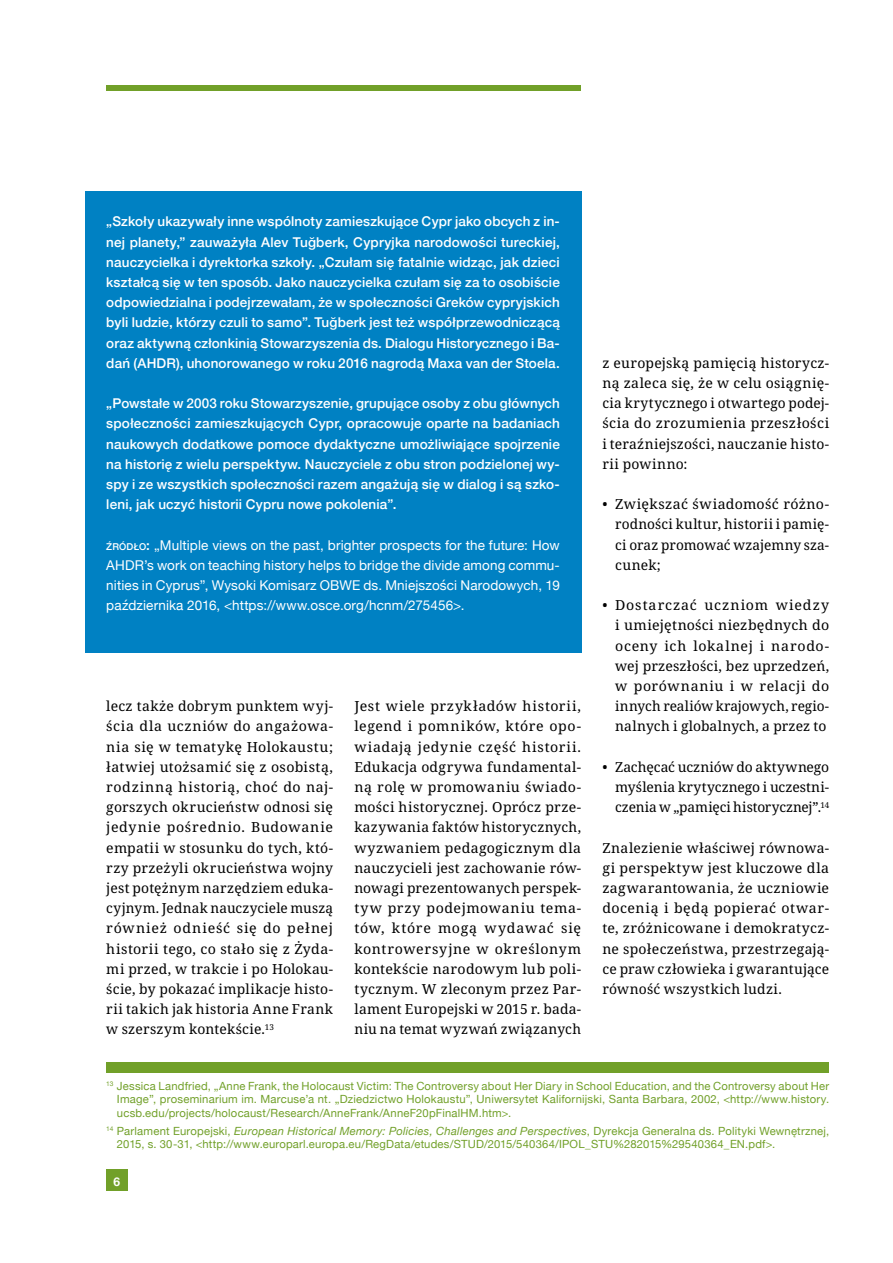
<style>
.page{position:relative;width:893px;height:1263px;background:#fff}
.page>*{position:absolute;margin:0;border:0;box-sizing:border-box;transform-origin:0 0}
.t1{font:13.8px/20.2px "Noto Serif";letter-spacing:.015em;color:#000;text-align:justify}
.t2{font:500 13.5px/20.2px "Helvetica Neue";letter-spacing:.01em;color:#fff;text-align:justify}
.t3{font:13.5px/20.2px "Helvetica Neue";letter-spacing:.01em;color:#fff;text-align:justify}
.t4{font:700 12px "Helvetica Neue";color:#fff}
.t5{font:11.25px/13.5px "Helvetica Neue";letter-spacing:.015em;color:#71a029;text-align:justify}
.s1{font-weight:500;font-size:9.45px}
.s2{font-weight:500}
.s3{font-style:italic}
</style>
<div class="page">
<div style="left:106px;top:1169px;width:22px;height:22px;background:#71a029"></div>
<div style="left:106px;top:1062px;width:723px;height:11px;background:#71a029"></div>
<div style="left:106px;top:85px;width:475px;height:5px;background:#71a029"></div>
<div style="left:85px;top:191px;width:496px;height:462px;background:#0081c3"></div>
<p class="t2" style="left:106px;top:210px;width:455px">„Szkoły ukazywały inne wspólnoty zamieszkujące Cypr jako obcych z in&shy;nej planety,” zauważyła Alev Tuğberk, Cypryjka narodowości tureckiej, nauczycielka i dyrektorka szkoły. „Czułam się fatalnie widząc, jak dzieci kształcą się w ten sposób. Jako nauczycielka czułam się za to osobiście odpowiedzialna i podejrzewałam, że w społeczności Greków cypryjskich byli ludzie, którzy czuli to samo”. Tuğberk jest też współprzewodniczącą oraz aktywną członkinią Stowarzyszenia ds. Dialogu Historycznego i Ba&shy;dań (AHDR), uhonorowanego w roku 2016 nagrodą Maxa van der Stoela.</p>
<p class="t2" style="left:106px;top:392px;width:455px">„Powstałe w 2003 roku Stowarzyszenie, grupujące osoby z obu głównych społeczności zamieszkujących Cypr, opracowuje oparte na badaniach naukowych dodatkowe pomoce dydaktyczne umożliwiające spojrzenie na historię z wielu perspektyw. Nauczyciele z obu stron podzielonej wy&shy;spy i ze wszystkich społeczności razem angażują się w dialog i są szko&shy;leni, jak uczyć historii Cypru nowe pokolenia”.</p>
<p class="t3" style="left:106px;top:535px;width:455px"><span class="s1">źródło</span><span class="s2">:</span> „Multiple views on the past, brighter prospects for the future: How AHDR’s work on teaching history helps to bridge the divide among commu&shy;nities in Cyprus”, Wysoki Komisarz OBWE ds. Mniejszości Narodowych, 19 października 2016, &lt;https://www.osce.org/hcnm/275456&gt;.</p>
<p class="t1" style="left:106px;top:696px;width:228px">lecz także dobrym punktem wyj&shy;ścia dla uczniów do angażowa&shy;nia się w tematykę Holokaustu; łatwiej utożsamić się z osobistą, rodzinną historią, choć do naj&shy;gorszych okrucieństw odnosi się jedynie pośrednio. Budowanie empatii w stosunku do tych, któ&shy;rzy przeżyli okrucieństwa wojny jest potężnym narzędziem eduka&shy;cyjnym. Jednak nauczyciele muszą również odnieść się do pełnej historii tego, co stało się z Żyda&shy;mi przed, w trakcie i po Holokau&shy;ście, by pokazać implikacje histo&shy;rii takich jak historia Anne Frank w szerszym kontekście.<sup>13</sup></p>
<p class="t1" style="left:354px;top:696px;width:228px">Jest wiele przykładów historii, legend i pomników, które opo&shy;wiadają jedynie część historii.<br>Edukacja odgrywa fundamental&shy;ną rolę w promowaniu świado&shy;mości historycznej. Oprócz prze&shy;kazywania faktów historycznych, wyzwaniem pedagogicznym dla nauczycieli jest zachowanie rów&shy;nowagi prezentowanych perspek&shy;tyw przy podejmowaniu tema&shy;tów, które mogą wydawać się kontrowersyjne w określonym kontekście narodowym lub poli&shy;tycznym. W zleconym przez Par&shy;lament Europejski w 2015 r. bada&shy;niu na temat wyzwań związanych</p>
<p class="t1" style="left:602px;top:353px;width:228px">z europejską pamięcią historycz&shy;ną zaleca się, że w celu osiągnię&shy;cia krytycznego i otwartego podej&shy;ścia do zrozumienia przeszłości i teraźniejszości, nauczanie histo&shy;rii powinno:</p>
<p class="t1" style="left:615px;top:495px;width:216px;text-indent:-13px">• Zwiększać świadomość różno&shy;rodności kultur, historii i pamię&shy;ci oraz promować wzajemny sza&shy;cunek;</p>
<p class="t1" style="left:615px;top:595px;width:216px;text-indent:-13px">• Dostarczać uczniom wiedzy i umiejętności niezbędnych do oceny ich lokalnej i narodo&shy;wej przeszłości, bez uprzedzeń, w porównaniu i w relacji do innych realiów krajowych, regio&shy;nalnych i globalnych, a przez to</p>
<p class="t1" style="left:615px;top:757px;width:216px;text-indent:-13px">• Zachęcać uczniów do aktywnego myślenia krytycznego i uczestni&shy;czenia w „pamięci historycznej”.<sup>14</sup></p>
<p class="t1" style="left:602px;top:838px;width:228px">Znalezienie właściwej równowa&shy;gi perspektyw jest kluczowe dla zagwarantowania, że uczniowie docenią i będą popierać otwar&shy;te, zróżnicowane i demokratycz&shy;ne społeczeństwa, przestrzegają&shy;ce praw człowieka i gwarantujące równość wszystkich ludzi.</p>
<p class="t5" style="left:117px;top:1080px;width:714px;text-indent:-11px"><sup>13</sup> Jessica Landfried, „Anne Frank, the Holocaust Victim: The Controversy about Her Diary in School Education, and the Controversy about Her Image”, proseminarium im. Marcuse’a nt. „Dziedzictwo Holokaustu”, Uniwersytet Kalifornijski, Santa Barbara, 2002, &lt;http://www.history. ucsb.edu/projects/holocaust/Research/AnneFrank/AnneF20pFinalHM.htm&gt;.</p>
<p class="t5" style="left:117px;top:1124px;width:714px;text-indent:-11px"><sup>14</sup> Parlament Europejski, <span class="s3">European Historical Memory: Policies, Challenges and Perspectives</span>, Dyrekcja Generalna ds. Polityki Wewnętrznej,<br>2015, s. 30-31, &lt;http://www.europarl.europa.eu/RegData/etudes/STUD/2015/540364/IPOL_STU%282015%29540364_EN.pdf&gt;.</p>
<p class="t4" style="left:114px;top:1172px;width:8px">6</p>
</div>
